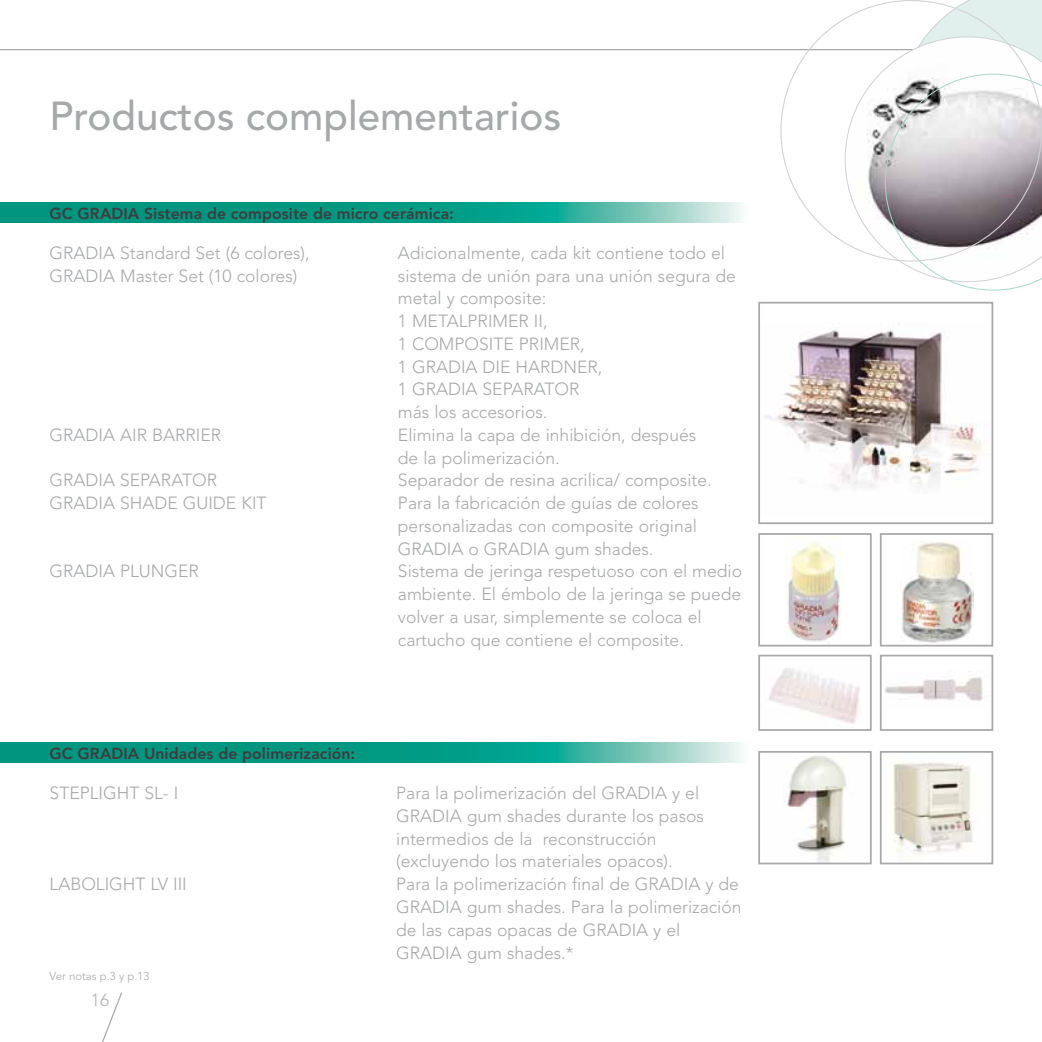
<style>
.page{position:relative;width:1042px;height:1042px;background:#fff}
.page>*{position:absolute;margin:0;border:0;box-sizing:border-box;transform-origin:0 0}
.t1{font:500 40.25px "Avenir LT Std";color:#a7a8aa}
.t2{font:300 17.5px/22.8px "Avenir LT Std";color:#a7a8aa}
.t3{font:300 17.5px "Avenir";color:#b0b1b3}
.t4{font:800 15.75px "Avenir LT Std";letter-spacing:.005em;color:#3e3d40}
.t5{font:300 11.38px "Avenir LT Std";color:#a7a8aa}
</style>
<div class="page">
<hr style="left:0;top:49px;width:1042px;height:1px;background:#a7a8aa">
<svg style="left:102px;top:992px;width:20px;height:50px"></svg>
<svg style="left:0;top:742px;width:744px;height:20px;background:#21a591"></svg>
<svg style="left:0;top:202px;width:744px;height:20px;background:#21a591"></svg>
<img style="left:784px;top:755px;width:63px;height:106px">
<div style="left:758px;top:751px;width:113px;height:113px;border:2px solid #a7a8aa"></div>
<img style="left:892px;top:761px;width:82px;height:92px">
<div style="left:880px;top:751px;width:113px;height:113px;border:2px solid #a7a8aa"></div>
<img style="left:764px;top:324px;width:219px;height:166px">
<div style="left:758px;top:302px;width:235px;height:222px;border:2px solid #a7a8aa"></div>
<img style="left:902px;top:542px;width:71px;height:100px">
<div style="left:880px;top:533px;width:113px;height:113px;border:2px solid #a7a8aa"></div>
<img style="left:787px;top:536px;width:54px;height:106px">
<div style="left:758px;top:533px;width:113px;height:113px;border:2px solid #a7a8aa"></div>
<img style="left:769px;top:668px;width:91px;height:56px">
<div style="left:758px;top:655px;width:113px;height:76px;border:2px solid #a7a8aa"></div>
<img style="left:884px;top:671px;width:99px;height:30px">
<div style="left:880px;top:655px;width:113px;height:76px;border:2px solid #a7a8aa"></div>
<svg style="left:844px;top:50px;width:41px;height:209px"></svg>
<svg style="left:885px;top:0;width:157px;height:290px"></svg>
<h1 class="t1" style="left:50px;top:92px;width:513px">Productos complementarios</h1>
<p class="t4" style="left:50px;top:204px;width:406px">GC GRADIA Sistema de composite de micro cerámica:</p>
<p class="t2" style="left:50px;top:241px;width:261px">GRADIA Standard Set (6 colores),</p>
<p class="t2" style="left:398px;top:241px;width:329px">Adicionalmente, cada kit contiene todo el</p>
<p class="t2" style="left:50px;top:264px;width:249px">GRADIA Master Set (10 colores)</p>
<p class="t2" style="left:398px;top:264px;width:339px">sistema de unión para una unión segura de metal y composite:<br>1 METALPRIMER II,<br>1 COMPOSITE PRIMER,<br>1 GRADIA DIE HARDNER,<br>1 GRADIA SEPARATOR<br>más los accesorios.</p>
<p class="t2" style="left:50px;top:423px;width:173px">GRADIA AIR BARRIER</p>
<p class="t2" style="left:398px;top:423px;width:300px">Elimina la capa de inhibición, después de la polimerización.</p>
<p class="t2" style="left:50px;top:469px;width:169px">GRADIA SEPARATOR</p>
<p class="t2" style="left:398px;top:469px;width:315px">Separador de resina acrilica/ composite.</p>
<p class="t2" style="left:50px;top:492px;width:218px">GRADIA SHADE GUIDE KIT</p>
<p class="t2" style="left:398px;top:492px;width:302px;text-align:justify">Para la fabricación de guías de colores personalizadas con composite original GRADIA o GRADIA gum shades.</p>
<p class="t2" style="left:50px;top:560px;width:151px">GRADIA PLUNGER</p>
<p class="t2" style="left:398px;top:560px;width:346px">Sistema de jeringa respetuoso con el medio ambiente. El émbolo de la jeringa se puede volver a usar, simplemente se coloca el cartucho que contiene el composite.</p>
<p class="t4" style="left:50px;top:744px;width:307px">GC GRADIA Unidades de polimerización:</p>
<p class="t2" style="left:50px;top:782px;width:130px">STEPLIGHT SL- I</p>
<p class="t2" style="left:396px;top:782px;width:309px">Para la polimerización del GRADIA y el GRADIA gum shades durante los pasos intermedios de la reconstrucción (excluyendo los materiales opacos).</p>
<p class="t2" style="left:50px;top:873px;width:139px">LABOLIGHT LV III</p>
<p class="t2" style="left:396px;top:873px;width:347px">Para la polimerización final de GRADIA y de GRADIA gum shades. Para la polimerización de las capas opacas de GRADIA y el GRADIA gum shades.*</p>
<p class="t5" style="left:50px;top:970px;width:101px">Ver notas p.3 y p.13</p>
<p class="t3" style="left:91px;top:989px;width:20px">16</p>
</div>
